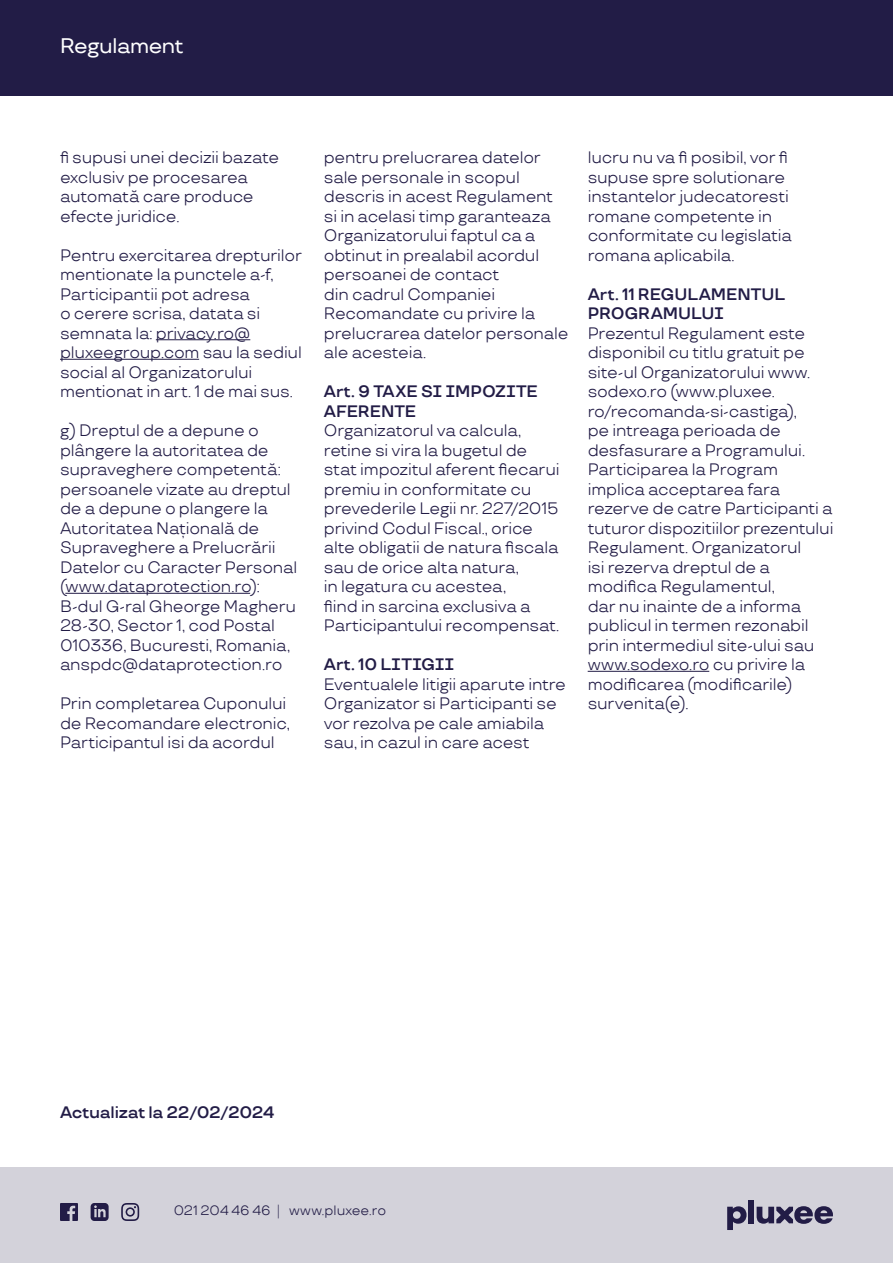
<style>
.page{position:relative;width:893px;height:1263px;background:#fff}
.page>*{position:absolute;margin:0;border:0;box-sizing:border-box;transform-origin:0 0}
.t1{font:500 21px "TT Travels";letter-spacing:-.02em;color:#fff}
.t2{font:16.5px/19.5px "TT Travels";letter-spacing:-.015em;color:#221c46}
.t3{font:600 16.5px/19.5px "TT Travels";letter-spacing:-.01em;color:#221c46}
.t4{font:13.5px "TT Travels";color:#221c46}
.s1{font-weight:300}
</style>
<div class="page">
<div style="left:0;top:0;width:893px;height:96px;background:#221c46"></div>
<div style="left:0;top:1167px;width:893px;height:96px;background:#d3d2da"></div>
<svg style="left:727px;top:1206px;width:19px;height:24px"></svg>
<div style="left:748px;top:1200px;width:6px;height:23px;background:#221c46"></div>
<svg style="left:757px;top:1206px;width:76px;height:18px"></svg>
<hr style="left:156px;top:339px;width:94px;height:1px;background:#221c46">
<hr style="left:60px;top:359px;width:139px;height:1px;background:#221c46">
<hr style="left:65px;top:593px;width:185px;height:1px;background:#221c46">
<hr style="left:588px;top:671px;width:121px;height:1px;background:#221c46">
<svg style="left:91px;top:1203px;width:18px;height:18px"></svg>
<svg style="left:60px;top:1203px;width:18px;height:18px"></svg>
<svg style="left:121px;top:1203px;width:18px;height:18px"></svg>
<p class="t1" style="left:60px;top:33px;width:125px">Regulament</p>
<p class="t2" style="left:60px;top:148px;width:221px">fi supusi unei decizii bazate exclusiv pe procesarea automată care produce efecte juridice.</p>
<p class="t2" style="left:60px;top:245px;width:243px">Pentru exercitarea drepturilor mentionate la punctele a-f,<br>Participantii pot adresa<br>o cerere scrisa, datata si semnata la: privacy.ro@ pluxeegroup.com sau la sediul social al Organizatorului mentionat in art. 1 de mai sus.</p>
<p class="t2" style="left:60px;top:421px;width:239px">g) Dreptul de a depune o plângere la autoritatea de supraveghere competentă: persoanele vizate au dreptul de a depune o plangere la<br>Autoritatea Națională de<br>Supraveghere a Prelucrării<br>Datelor cu Caracter Personal (www.dataprotection.ro):<br>B-dul G-ral Gheorge Magheru<br>28-30, Sector 1, cod Postal<br>010336, Bucuresti, Romania, anspdc@dataprotection.ro</p>
<p class="t2" style="left:60px;top:694px;width:231px">Prin completarea Cuponului de Recomandare electronic,<br>Participantul isi da acordul</p>
<p class="t2" style="left:324px;top:148px;width:246px">pentru prelucrarea datelor sale personale in scopul descris in acest Regulament si in acelasi timp garanteaza<br>Organizatorului faptul ca a obtinut in prealabil acordul persoanei de contact<br>din cadrul Companiei<br>Recomandate cu privire la prelucrarea datelor personale ale acesteia.</p>
<p class="t3" style="left:324px;top:382px;width:216px">Art. 9 TAXE SI IMPOZITE<br>AFERENTE</p>
<p class="t2" style="left:324px;top:421px;width:237px">Organizatorul va calcula, retine si vira la bugetul de stat impozitul aferent fiecarui premiu in conformitate cu prevederile Legii nr. 227/2015 privind Codul Fiscal., orice alte obligatii de natura fiscala sau de orice alta natura,<br>in legatura cu acestea,<br>fiind in sarcina exclusiva a<br>Participantului recompensat.</p>
<p class="t3" style="left:324px;top:655px;width:132px">Art. 10 LITIGII</p>
<p class="t2" style="left:324px;top:674px;width:244px">Eventualele litigii aparute intre<br>Organizator si Participanti se vor rezolva pe cale amiabila sau, in cazul in care acest</p>
<p class="t2" style="left:588px;top:148px;width:206px">lucru nu va fi posibil, vor fi supuse spre solutionare instantelor judecatoresti romane competente in conformitate cu legislatia romana aplicabila.</p>
<p class="t3" style="left:588px;top:284px;width:199px">Art. 11 REGULAMENTUL<br>PROGRAMULUI</p>
<p class="t2" style="left:588px;top:323px;width:247px">Prezentul Regulament este disponibil cu titlu gratuit pe site-ul Organizatorului www. sodexo.ro (www.pluxee. ro/recomanda-si-castiga),<br>pe intreaga perioada de desfasurare a Programului.<br>Participarea la Program implica acceptarea fara rezerve de catre Participanti a tuturor dispozitiilor prezentului<br>Regulament. Organizatorul<br>isi rezerva dreptul de a modifica Regulamentul,<br>dar nu inainte de a informa publicul in termen rezonabil prin intermediul site-ului sau www.sodexo.ro cu privire la modificarea (modificarile) survenita(e).</p>
<p class="t3" style="left:60px;top:1103px;width:216px">Actualizat la 22/02/2024</p>
<p class="t4" style="left:174px;top:1202px;width:214px">021 204 46 46 <span class="s1">|</span> www.pluxee.ro</p>
</div>
